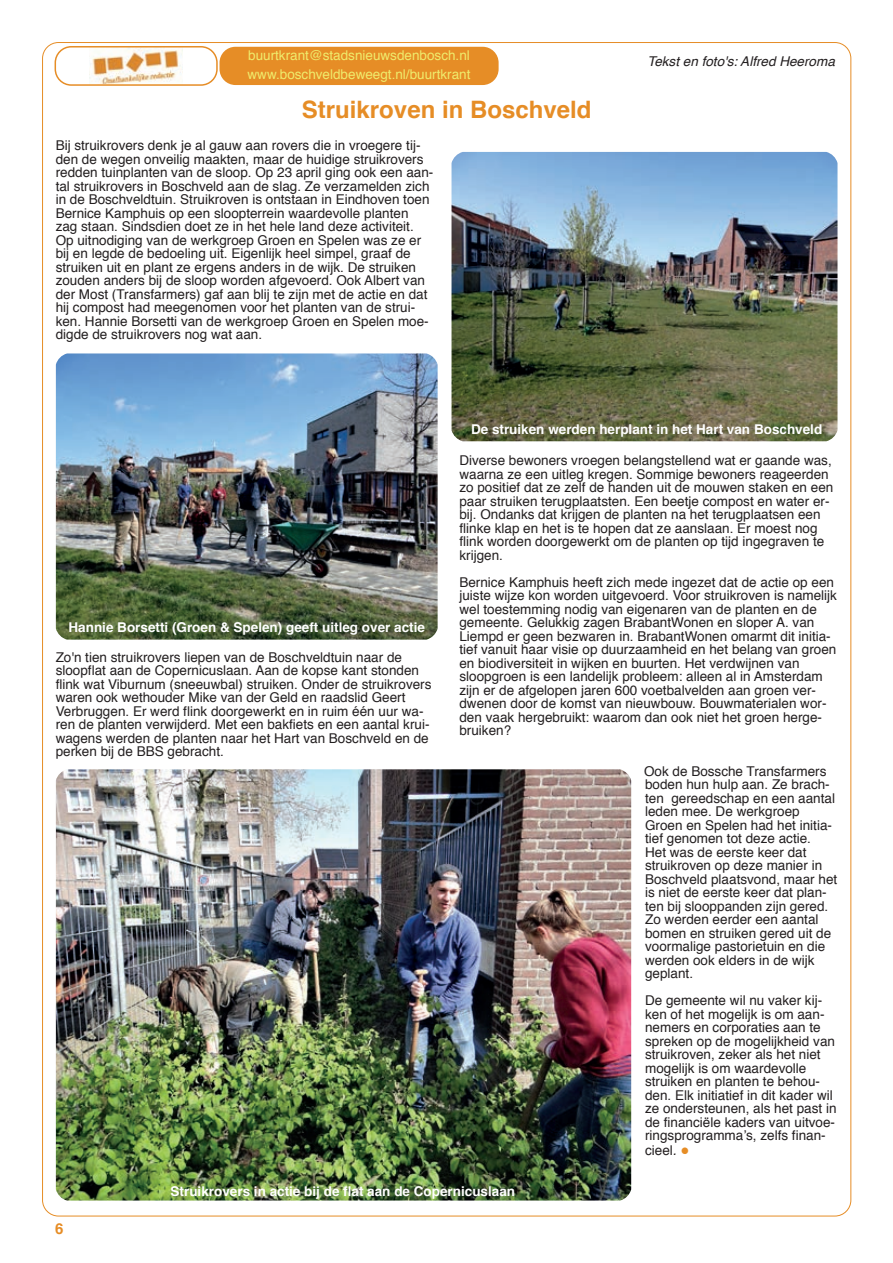
<style>
.page{position:relative;width:893px;height:1263px;background:#fff}
.page>*{position:absolute;margin:0;border:0;box-sizing:border-box;transform-origin:0 0}
.t1{font:700 24px "Helvetica";color:#e68d26}
.t2{font:700 15px "Helvetica";color:#e68d26}
.t3{font:13.5px/13.5px "Helvetica";color:#231f20}
.t4{font:700 13.5px "Helvetica";color:#fff}
.t5{font:13.5px/18.5px "Helvetica";color:#efec6c}
.t6{font:italic 13.5px "Helvetica";color:#231f20}
.s1{font-style:italic}
.s2{font-weight:700;font-size:15px;color:#e68d26}
</style>
<div class="page">
<div style="left:219px;top:47px;width:279px;height:38px;background:#e68d26;border-radius:16px"></div>
<img style="left:89px;top:49px;width:94px;height:34px">
<div style="left:55px;top:46px;width:163px;height:40px;border:2px solid #e68d26;border-radius:16px"></div>
<img style="left:56px;top:353px;width:381px;height:287px">
<img style="left:56px;top:769px;width:575px;height:432px">
<img style="left:451px;top:152px;width:386px;height:289px">
<p class="t5" style="left:247px;top:47px;width:224px">buurtkrant@stadsnieuwsdenbosch.nl www.boschveldbeweegt.nl/buurtkrant</p>
<h1 class="t1" style="left:302px;top:90px;width:291px">Struikroven in Boschveld</h1>
<p class="t3" style="left:56px;top:139px;width:379px">Bij struikrovers denk je al gauw aan rovers die in vroegere tij&shy;den de wegen onveilig maakten, maar de huidige struikrovers redden tuinplanten van de sloop. Op 23 april ging ook een aan&shy;tal struikrovers in Boschveld aan de slag. Ze verzamelden zich in de Boschveldtuin. Struikroven is ontstaan in Eindhoven toen Bernice Kamphuis op een sloopterrein waardevolle planten zag staan. Sindsdien doet ze in het hele land deze activiteit.<br>Op uitnodiging van de werkgroep Groen en Spelen was ze er bij en legde de bedoeling uit. Eigenlijk heel simpel, graaf de struiken uit en plant ze ergens anders in de wijk. De struiken zouden anders bij de sloop worden afgevoerd. Ook Albert van der Most (Transfarmers) gaf aan blij te zijn met de actie en dat hij compost had meegenomen voor het planten van de strui&shy;ken. Hannie Borsetti van de werkgroep Groen en Spelen moe&shy;digde de struikrovers nog wat aan.</p>
<p class="t6" style="left:647px;top:51px;width:189px">Tekst en foto's: Alfred Heeroma</p>
<p class="t4" style="left:68px;top:617px;width:358px">Hannie Borsetti (Groen &amp; Spelen) geeft uitleg over actie</p>
<p class="t3" style="left:56px;top:650px;width:377px">Zo'n tien struikrovers liepen van de Boschveldtuin naar de sloopflat aan de Copernicuslaan. Aan de kopse kant stonden flink wat Viburnum (sneeuwbal) struiken. Onder de struikrovers waren ook wethouder Mike van der Geld en raadslid Geert Verbruggen. Er werd flink doorgewerkt en in ruim één uur wa&shy;ren de planten verwijderd. Met een bakfiets en een aantal krui&shy;wagens werden de planten naar het Hart van Boschveld en de perken bij de BBS gebracht.</p>
<p class="t4" style="left:471px;top:419px;width:353px">De struiken werden herplant in het Hart van Boschveld</p>
<p class="t3" style="left:459px;top:454px;width:375px">Diverse bewoners vroegen belangstellend wat er gaande was, waarna ze een uitleg kregen. Sommige bewoners reageerden zo positief dat ze zelf de handen uit de mouwen staken en een paar struiken terugplaatsten. Een beetje compost en water er&shy;bij. Ondanks dat krijgen de planten na het terugplaatsen een flinke klap en het is te hopen dat ze aanslaan. Er moest nog flink worden doorgewerkt om de planten op tijd ingegraven te krijgen.</p>
<p class="t3" style="left:459px;top:575px;width:379px">Bernice Kamphuis heeft zich mede ingezet dat de actie op een juiste wijze kon worden uitgevoerd. Voor struikroven is namelijk wel toestemming nodig van eigenaren van de planten en de gemeente. Gelukkig zagen BrabantWonen en sloper A. van Liempd er geen bezwaren in. BrabantWonen omarmt dit initia&shy;tief vanuit haar visie op duurzaamheid en het belang van groen en biodiversiteit in wijken en buurten. Het verdwijnen van sloopgroen is een landelijk probleem: alleen al in Amsterdam zijn er de afgelopen jaren 600 voetbalvelden aan groen ver&shy;dwenen door de komst van nieuwbouw. Bouwmaterialen wor&shy;den vaak hergebruikt: waarom dan ook niet het groen herge&shy;bruiken?</p>
<p class="t3" style="left:644px;top:764px;width:195px">Ook de Bossche Transfarmers boden hun hulp aan. Ze brach&shy;ten gereedschap en een aantal leden mee. De werkgroep<br>Groen en Spelen had het initia&shy;tief genomen tot deze actie.<br>Het was de eerste keer dat struikroven op deze manier in<br>Boschveld plaatsvond, maar het is niet de eerste keer dat plan&shy;ten bij slooppanden zijn gered.<br>Zo werden eerder een aantal bomen en struiken gered uit de voormalige pastorietuin en die werden ook elders in de wijk geplant.</p>
<p class="t3" style="left:645px;top:994px;width:193px">De gemeente wil nu vaker kij&shy;ken of het mogelijk is om aan&shy;nemers en corporaties aan te spreken op de mogelijkheid van struikroven, zeker als het niet mogelijk is om waardevolle struiken en planten te behou&shy;den. Elk initiatief in dit kader wil ze ondersteunen, als het past in de financiële kaders van uitvoe&shy;ringsprogramma’s, zelfs finan&shy;cieel<span class="s1">.</span> <span class="s2">!</span></p>
<p class="t2" style="left:55px;top:1217px;width:10px">6</p>
<p class="t4" style="left:171px;top:1180px;width:346px">Struikrovers in actie bij de flat aan de Copernicuslaan</p>
</div>
